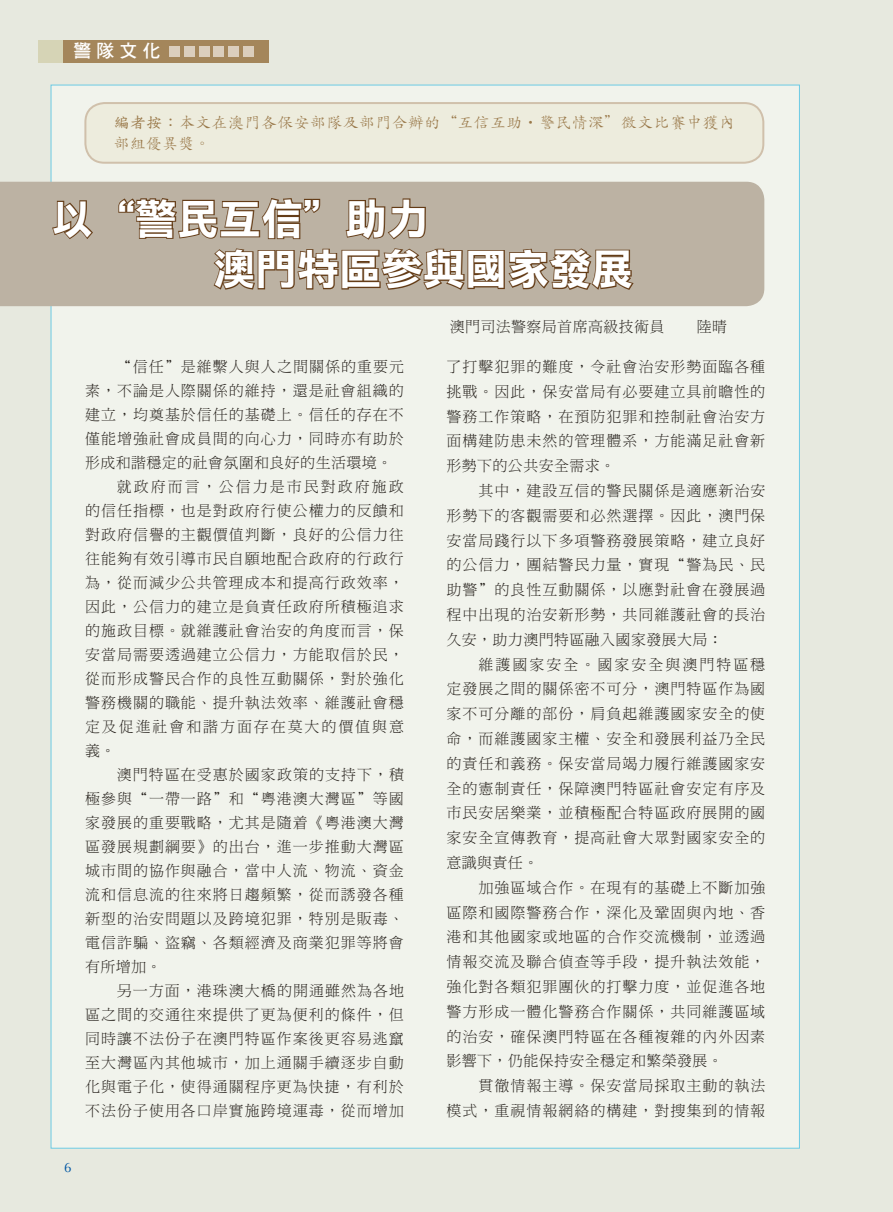
<style>
.page{position:relative;width:893px;height:1212px;background:#e7e9df}
.page>*{position:absolute;margin:0;border:0;box-sizing:border-box;transform-origin:0 0}
.t1{font:42px/50.4px "DF Li Hei HK W7";color:#fff}
.t2{font:18px "DF Hei HK W7";color:#fff}
.t3{font:15.75px/21px "DF Kai Shu HK W3";letter-spacing:.04em;color:#9a794a}
.t4{font:15px/24.8px "DF Ming HK W3";letter-spacing:.065em;color:#26211c;text-align:justify}
.t5{font:15px "DF Ming HK W3";letter-spacing:.025em;color:#26211c}
.t6{font:15px "DF Ming HK W3";letter-spacing:.125em;color:#26211c}
.t7{font:15px "DF Ming HK W3";letter-spacing:.135em;color:#26211c}
.t8{font:13.5px "Ottawa Plain";color:#0056a3}
.s1{font-family:"DF Kai Shu HK W5"}
</style>
<div class="page">
<div style="left:51px;top:85px;width:749px;height:1063px;background:#f1f3ec;border:1px solid #6dcbe5"></div>
<div style="left:63px;top:40px;width:206px;height:22px;background:#a4865b"></div>
<div style="left:38px;top:40px;width:25px;height:22px;background:#d6d4b6"></div>
<div style="left:169px;top:46px;width:11px;height:10px;background:#dbcebd"></div>
<div style="left:184px;top:46px;width:11px;height:10px;background:#dbcebd"></div>
<div style="left:199px;top:46px;width:10px;height:10px;background:#dbcebd"></div>
<div style="left:213px;top:46px;width:11px;height:10px;background:#dbcebd"></div>
<div style="left:228px;top:46px;width:11px;height:10px;background:#dbcebd"></div>
<div style="left:243px;top:46px;width:11px;height:10px;background:#dbcebd"></div>
<div style="left:0;top:182px;width:764px;height:124px;background:#bcb2a3"></div>
<svg style="left:51px;top:199px;width:43px;height:42px;background:#a28f7a"></svg>
<svg style="left:117px;top:194px;width:204px;height:46px;background:#9b866f"></svg>
<svg style="left:344px;top:197px;width:83px;height:44px;background:#a08c77"></svg>
<svg style="left:212px;top:247px;width:423px;height:45px;background:#967f67"></svg>
<div style="left:85px;top:103px;width:678px;height:60px;background:#edecdd;border-radius:19px"></div>
<div style="left:84px;top:102px;width:680px;height:62px;border:2px solid #d0c0ab;border-radius:19px"></div>
<p class="t2" style="left:73px;top:41px;width:89px">警隊文化</p>
<p class="t3" style="left:114px;top:112px;width:623px"><span class="s1">編者按：</span>本文在澳門各保安部隊及部門合辦的“互信互助‧警民情深”徵文比賽中獲內部組優異獎。</p>
<h1 class="t1" style="left:213px;top:193px;width:421px;text-indent:-162px">以“警民互信”助力<br>澳門特區參與國家發展</h1>
<p class="t5" style="left:450px;top:318px;width:279px">澳門司法警察局首席高級技術員　 陸晴</p>
<p class="t4" style="left:117px;top:354px;width:289px">“信任”是維繫人與人之間關係的重要元</p>
<p class="t4" style="left:85px;top:378px;width:320px">素，不論是人際關係的維持，還是社會組織的</p>
<p class="t4" style="left:85px;top:402px;width:320px">建立，均奠基於信任的基礎上。信任的存在不</p>
<p class="t4" style="left:85px;top:426px;width:320px">僅能增強社會成員間的向心力，同時亦有助於</p>
<p class="t5" style="left:85px;top:455px;width:309px">形成和諧穩定的社會氛圍和良好的生活環境。</p>
<p class="t7" style="left:117px;top:479px;width:288px">就政府而言，公信力是市民對政府施政</p>
<p class="t4" style="left:85px;top:498px;width:320px">的信任指標，也是對政府行使公權力的反饋和</p>
<p class="t4" style="left:85px;top:522px;width:320px">對政府信譽的主觀價值判斷，良好的公信力往</p>
<p class="t4" style="left:85px;top:546px;width:320px">往能夠有效引導市民自願地配合政府的行政行</p>
<p class="t4" style="left:85px;top:570px;width:320px">為，從而減少公共管理成本和提高行政效率，</p>
<p class="t4" style="left:85px;top:594px;width:320px">因此，公信力的建立是負責任政府所積極追求</p>
<p class="t4" style="left:85px;top:618px;width:320px">的施政目標。就維護社會治安的角度而言，保</p>
<p class="t4" style="left:85px;top:642px;width:320px">安當局需要透過建立公信力，方能取信於民，</p>
<p class="t4" style="left:85px;top:666px;width:320px">從而形成警民合作的良性互動關係，對於強化</p>
<p class="t4" style="left:85px;top:690px;width:320px">警務機關的職能、提升執法效率、維護社會穩</p>
<p class="t6" style="left:85px;top:719px;width:320px">定及促進社會和諧方面存在莫大的價值與意</p>
<p class="t4" style="left:85px;top:738px;width:32px">義。</p>
<p class="t4" style="left:117px;top:762px;width:289px">澳門特區在受惠於國家政策的支持下，積</p>
<p class="t4" style="left:85px;top:786px;width:320px">極參與“一帶一路”和“粵港澳大灣區”等國</p>
<p class="t4" style="left:85px;top:810px;width:320px">家發展的重要戰略，尤其是隨着《粵港澳大灣</p>
<p class="t4" style="left:85px;top:834px;width:320px">區發展規劃綱要》的出台，進一步推動大灣區</p>
<p class="t4" style="left:85px;top:858px;width:320px">城市間的協作與融合，當中人流、物流、資金</p>
<p class="t4" style="left:85px;top:882px;width:320px">流和信息流的往來將日趨頻繁，從而誘發各種</p>
<p class="t4" style="left:85px;top:906px;width:320px">新型的治安問題以及跨境犯罪，特別是販毒、</p>
<p class="t4" style="left:85px;top:930px;width:320px">電信詐騙、盜竊、各類經濟及商業犯罪等將會</p>
<p class="t4" style="left:85px;top:954px;width:78px">有所增加。</p>
<p class="t4" style="left:117px;top:978px;width:289px">另一方面，港珠澳大橋的開通雖然為各地</p>
<p class="t4" style="left:85px;top:1002px;width:320px">區之間的交通往來提供了更為便利的條件，但</p>
<p class="t4" style="left:85px;top:1026px;width:320px">同時讓不法份子在澳門特區作案後更容易逃竄</p>
<p class="t4" style="left:85px;top:1050px;width:320px">至大灣區內其他城市，加上通關手續逐步自動</p>
<p class="t4" style="left:85px;top:1074px;width:320px">化與電子化，使得通關程序更為快捷，有利於</p>
<p class="t4" style="left:85px;top:1098px;width:320px">不法份子使用各口岸實施跨境運毒，從而增加</p>
<p class="t8" style="left:64px;top:1159px;width:9px">6</p>
<p class="t4" style="left:446px;top:354px;width:320px">了打擊犯罪的難度，令社會治安形勢面臨各種挑戰。因此，保安當局有必要建立具前瞻性的警務工作策略，在預防犯罪和控制社會治安方面構建防患未然的管理體系，方能滿足社會新形勢下的公共安全需求。</p>
<p class="t4" style="left:446px;top:478px;width:320px;text-indent:32px">其中，建設互信的警民關係是適應新治安形勢下的客觀需要和必然選擇。因此，澳門保安當局踐行以下多項警務發展策略，建立良好的公信力，團結警民力量，實現“警為民、民助警”的良性互動關係，以應對社會在發展過程中出現的治安新形勢，共同維護社會的長治久安，助力澳門特區融入國家發展大局：</p>
<p class="t4" style="left:446px;top:652px;width:320px;text-indent:32px">維護國家安全。國家安全與澳門特區穩定發展之間的關係密不可分，澳門特區作為國家不可分離的部份，肩負起維護國家安全的使命，而維護國家主權、安全和發展利益乃全民的責任和義務。保安當局竭力履行維護國家安全的憲制責任，保障澳門特區社會安定有序及市民安居樂業，並積極配合特區政府展開的國家安全宣傳教育，提高社會大眾對國家安全的意識與責任。</p>
<p class="t4" style="left:446px;top:875px;width:320px;text-indent:32px">加強區域合作。在現有的基礎上不斷加強區際和國際警務合作，深化及鞏固與內地、香港和其他國家或地區的合作交流機制，並透過情報交流及聯合偵查等手段，提升執法效能，強化對各類犯罪團伙的打擊力度，並促進各地警方形成一體化警務合作關係，共同維護區域的治安，確保澳門特區在各種複雜的內外因素影響下，仍能保持安全穩定和繁榮發展。</p>
<p class="t4" style="left:446px;top:1073px;width:320px;text-align:right">貫徹情報主導。保安當局採取主動的執法<br>模式，重視情報網絡的構建，對搜集到的情報</p>
</div>
